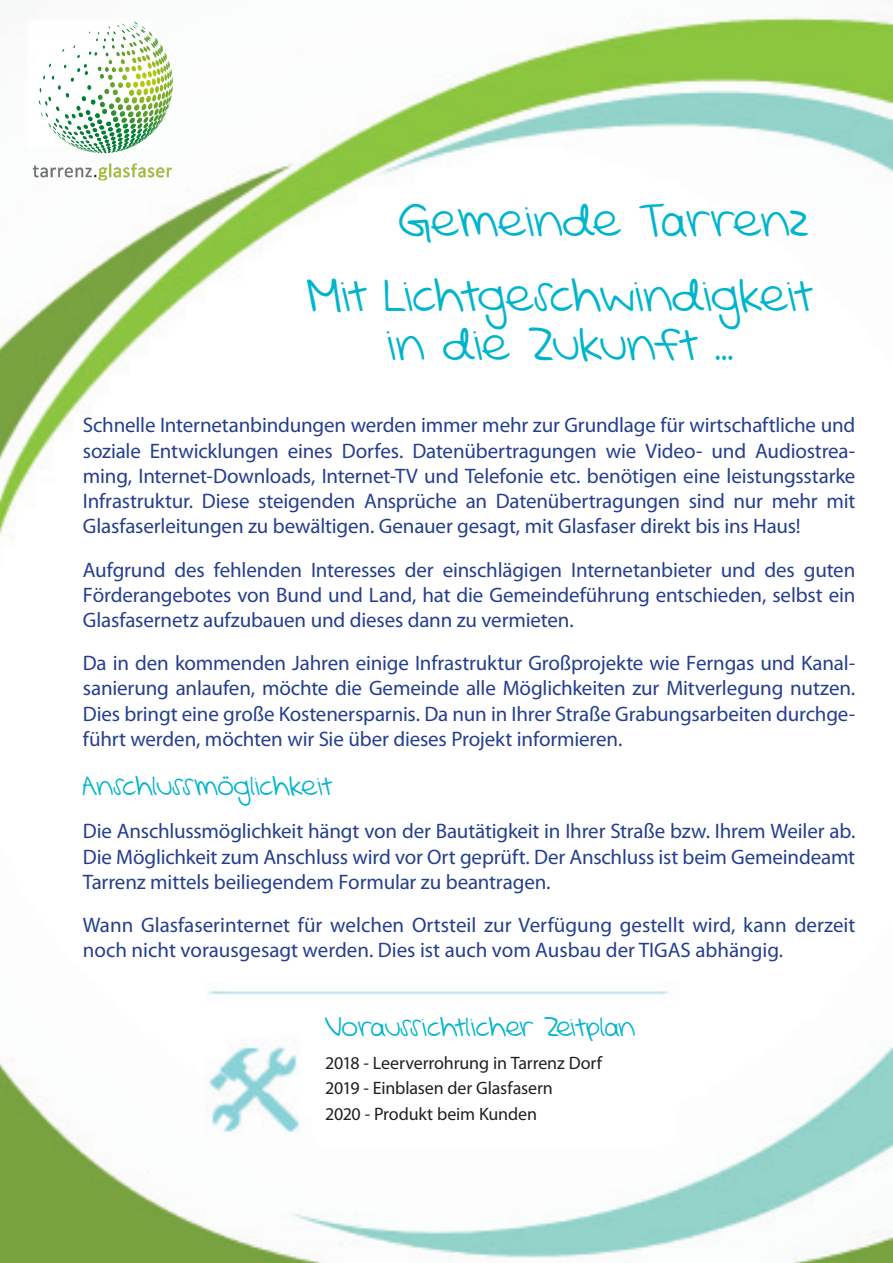
<style>
.page{position:relative;width:893px;height:1263px;background:#fff}
.page>*{position:absolute;margin:0;border:0;box-sizing:border-box;transform-origin:0 0}
.t1{font:36px "KG Mercyinthe Morning";letter-spacing:-.035em;color:#00b5cb}
.t2{font:21px/25.2px "Myriad Pro";letter-spacing:-.005em;color:#253f8e;text-align:justify}
.t3{font:21px "KG Mercyinthe Morning";color:#00b5cb}
.t4{font:21px "KG Mercyinthe Morning";letter-spacing:-.025em;color:#00b5cb}
.t5{font:18px "Myriad Pro";letter-spacing:-.01em;color:#231f20}
</style>
<div class="page">
<img style="left:0;top:16px;width:892px;height:1247px">
<img style="left:21px;top:21px;width:166px;height:166px">
<p class="t1" style="left:399px;top:202px;width:411px">Gemeinde Tarrenz</p>
<p class="t1" style="left:307px;top:277px;width:507px">Mit Lichtgeschwindigkeit</p>
<p class="t1" style="left:387px;top:327px;width:348px">in die Zukunft ...</p>
<p class="t2" style="left:83px;top:412px;width:774px">Schnelle Internetanbindungen werden immer mehr zur Grundlage für wirtschaftliche und soziale Entwicklungen eines Dorfes. Datenübertragungen wie Video- und Audiostrea&shy;ming, Internet-Downloads, Internet-TV und Telefonie etc. benötigen eine leistungsstarke Infrastruktur. Diese steigenden Ansprüche an Datenübertragungen sind nur mehr mit Glasfaserleitungen zu bewältigen. Genauer gesagt, mit Glasfaser direkt bis ins Haus!</p>
<p class="t2" style="left:83px;top:556px;width:774px">Aufgrund des fehlenden Interesses der einschlägigen Internetanbieter und des guten Förderangebotes von Bund und Land, hat die Gemeindeführung entschieden, selbst ein Glasfasernetz aufzubauen und dieses dann zu vermieten.</p>
<p class="t2" style="left:83px;top:650px;width:774px">Da in den kommenden Jahren einige Infrastruktur Großprojekte wie Ferngas und Kanal&shy;sanierung anlaufen, möchte die Gemeinde alle Möglichkeiten zur Mitverlegung nutzen.<br>Dies bringt eine große Kostenersparnis. Da nun in Ihrer Straße Grabungsarbeiten durchge&shy;führt werden, möchten wir Sie über dieses Projekt informieren.</p>
<p class="t4" style="left:83px;top:776px;width:251px">Anschlussmöglichkeit</p>
<p class="t2" style="left:83px;top:818px;width:774px">Die Anschlussmöglichkeit hängt von der Bautätigkeit in Ihrer Straße bzw. Ihrem Weiler ab.<br>Die Möglichkeit zum Anschluss wird vor Ort geprüft. Der Anschluss ist beim Gemeindeamt Tarrenz mittels beiliegendem Formular zu beantragen.</p>
<p class="t2" style="left:83px;top:912px;width:774px">Wann Glasfaserinternet für welchen Ortsteil zur Verfügung gestellt wird, kann derzeit noch nicht vorausgesagt werden. Dies ist auch vom Ausbau der TIGAS abhängig.</p>
<p class="t3" style="left:325px;top:1016px;width:312px">Voraussichtlicher Zeitplan</p>
<p class="t5" style="left:325px;top:1051px;width:278px">2018 - Leerverrohrung in Tarrenz Dorf</p>
<p class="t5" style="left:325px;top:1077px;width:229px">2019 - Einblasen der Glasfasern</p>
<p class="t5" style="left:325px;top:1102px;width:213px">2020 - Produkt beim Kunden</p>
</div>
